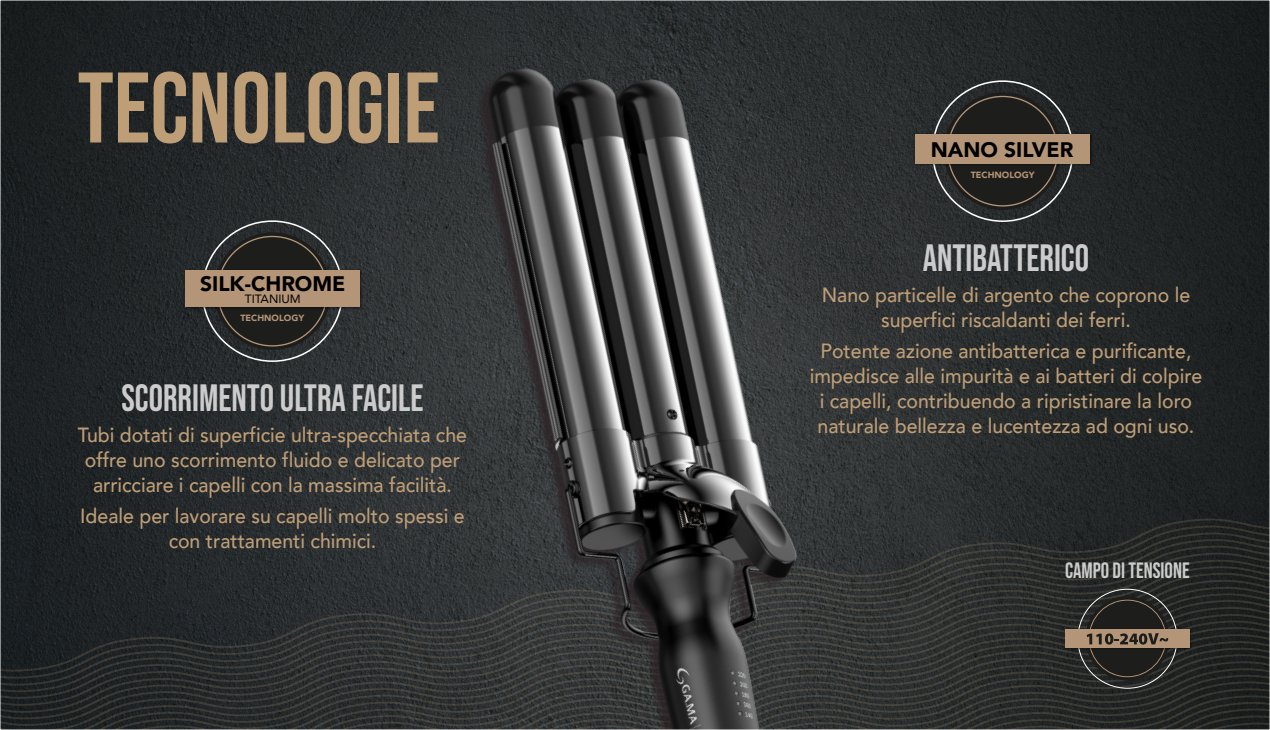
<style>
.page{position:relative;width:1270px;height:730px;background:#fff}
.page>*{position:absolute;margin:0;border:0;box-sizing:border-box;transform-origin:0 0}
.t1{font:100px "Bebas Neue";color:#be9e77}
.t2{font:37.9px "Bebas Neue";color:#ccc;scale:.95 1}
.t3{font:22.1px "Bebas Neue";color:#ccc;scale:.95 1}
.t4{font:900 21px "Avenir";color:#000}
.t5{font:500 20.55px/25px "Avenir";color:#be9e77;text-align:center;scale:.95 1}
.t6{font:12px "Avenir";color:#000}
.t7{font:900 9px "Avenir";color:#b49578}
</style>
<div class="page">
<div style="left:2px;top:2px;width:1266px;height:517px;background:#1d2122"></div>
<svg style="left:2px;top:519px;width:1266px;height:27px;background:#202424"></svg>
<svg style="left:2px;top:546px;width:1266px;height:27px;background:#202424"></svg>
<svg style="left:2px;top:573px;width:1266px;height:27px;background:#212424"></svg>
<svg style="left:2px;top:600px;width:1266px;height:27px;background:#202324"></svg>
<svg style="left:2px;top:627px;width:1266px;height:27px;background:#1f2323"></svg>
<svg style="left:2px;top:654px;width:1266px;height:27px;background:#232625"></svg>
<svg style="left:2px;top:681px;width:1266px;height:21px;background:#232625"></svg>
<svg style="left:2px;top:702px;width:1266px;height:26px;background:#232625"></svg>
<img style="left:120px;top:2px;width:1028px;height:726px">
<div style="left:1085px;top:596px;width:84px;height:84px;background:#1d1d1b;border-radius:50%"></div>
<img style="left:1063px;top:628px;width:129px;height:23px">
<div style="left:1065px;top:629px;width:125px;height:19px;background:#b49578"></div>
<svg style="left:1087px;top:600px;width:81px;height:77px"></svg>
<svg style="left:217px;top:236px;width:111px;height:111px;background:#292927"></svg>
<img style="left:182px;top:267px;width:182px;height:44px">
<div style="left:185px;top:270px;width:175px;height:37px;background:#b49578"></div>
<svg style="left:947px;top:96px;width:111px;height:111px;background:#282725"></svg>
<img style="left:913px;top:132px;width:181px;height:36px">
<div style="left:915px;top:134px;width:175px;height:30px;background:#b49578"></div>
<h1 class="t1" style="left:78px;top:51px;width:364px">TECNOLOGIE</h1>
<p class="t4" style="left:200px;top:265px;width:147px">SILK-CHROME</p>
<p class="t6" style="left:245px;top:289px;width:58px">TITANIUM</p>
<p class="t7" style="left:240px;top:311px;width:65px">TECHNOLOGY</p>
<h2 class="t2" style="left:121px;top:376px;width:320px">SCORRIMENTO ULTRA FACILE</h2>
<p class="t5" style="left:78px;top:421px;width:411px">Tubi dotati di superficie ultra-specchiata che offre uno scorrimento fluido e delicato per arricciare i capelli con la massima facilità.</p>
<p class="t5" style="left:80px;top:502px;width:406px">Ideale per lavorare su capelli molto spessi e con trattamenti chimici.</p>
<p class="t4" style="left:931px;top:131px;width:144px">NANO SILVER</p>
<p class="t7" style="left:971px;top:167px;width:65px">TECHNOLOGY</p>
<h2 class="t2" style="left:923px;top:236px;width:177px">ANTIBATTERICO</h2>
<p class="t5" style="left:822px;top:281px;width:389px">Nano particelle di argento che coprono le superfici riscaldanti dei ferri.</p>
<p class="t5" style="left:810px;top:337px;width:415px">Potente azione antibatterica e purificante, impedisce alle impurità e ai batteri di colpire i capelli, contribuendo a ripristinare la loro naturale bellezza e lucentezza ad ogni uso.</p>
<p class="t3" style="left:1065px;top:558px;width:133px">CAMPO DI TENSIONE</p>
</div>
